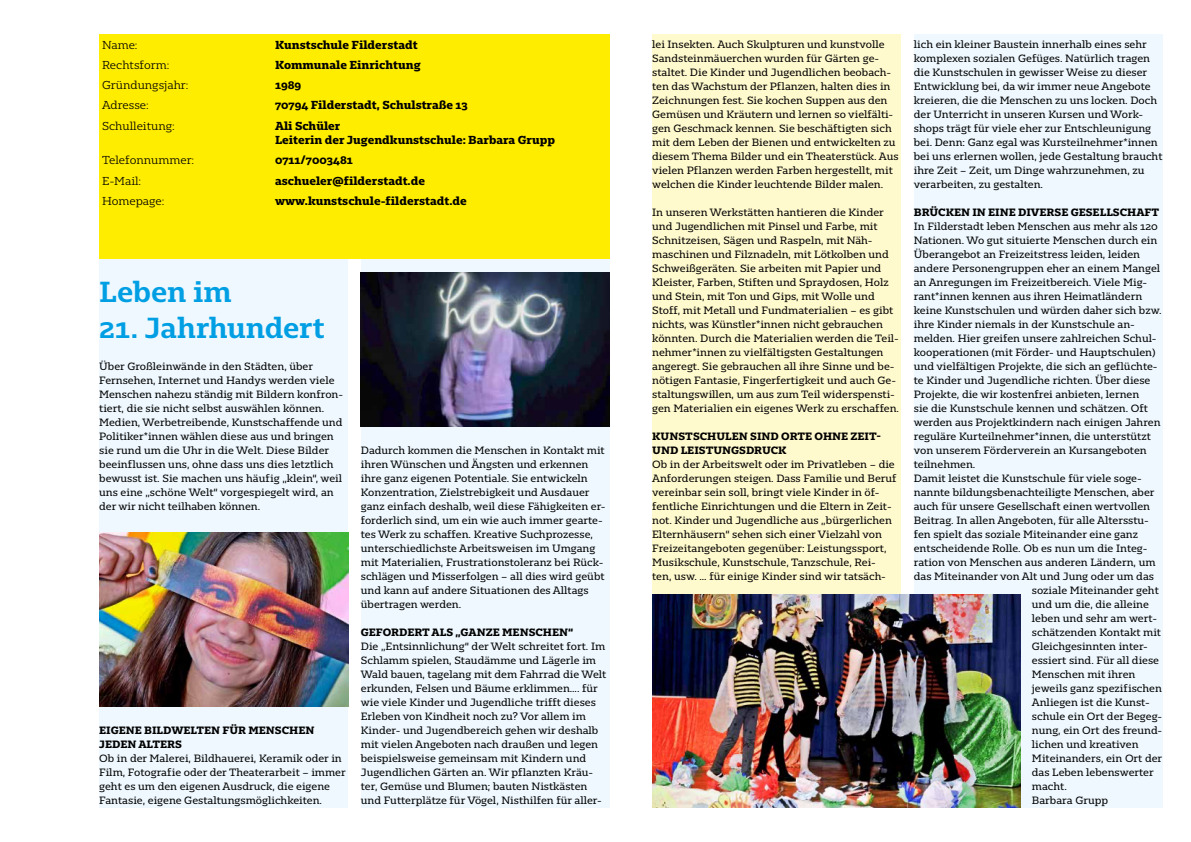
<style>
.page{position:relative;width:1191px;height:842px;background:#fff}
.page>*{position:absolute;margin:0;border:0;box-sizing:border-box;transform-origin:0 0}
.t1{font:700 30px "Majora Pro";letter-spacing:-.005em;color:#009fe3}
.t2{font:800 12px/14.4px "Majora Pro";color:#000}
.t3{font:300 12px "Majora Pro";color:#000}
.t4{font:11px/14px "Majora Pro";color:#000}
.t5{font:800 11px/14px "Majora Pro";color:#000}
</style>
<div class="page">
<div style="left:99px;top:34px;width:249px;height:774px;background:#eef8fe"></div>
<div style="left:361px;top:34px;width:248px;height:774px;background:#eef8fe"></div>
<div style="left:913px;top:34px;width:249px;height:774px;background:#eef8fe"></div>
<div style="left:652px;top:34px;width:249px;height:774px;background:#ffface"></div>
<div style="left:99px;top:34px;width:510px;height:224px;background:#ffed00"></div>
<img style="left:361px;top:272px;width:248px;height:154px">
<img style="left:652px;top:594px;width:368px;height:214px">
<img style="left:99px;top:533px;width:249px;height:173px">
<p class="t3" style="left:102px;top:35px;width:37px">Name:</p>
<p class="t2" style="left:275px;top:36px;width:144px">Kunstschule Filderstadt</p>
<p class="t3" style="left:102px;top:55px;width:69px">Rechtsform:</p>
<p class="t2" style="left:275px;top:56px;width:147px">Kommunale Einrichtung</p>
<p class="t3" style="left:102px;top:76px;width:88px">Gründungsjahr:</p>
<p class="t2" style="left:275px;top:76px;width:28px">1989</p>
<p class="t3" style="left:102px;top:96px;width:48px">Adresse:</p>
<p class="t2" style="left:275px;top:97px;width:194px">70794 Filderstadt, Schulstraße 13</p>
<p class="t3" style="left:102px;top:116px;width:74px">Schulleitung:</p>
<p class="t2" style="left:275px;top:117px;width:281px">Ali Schüler<br>Leiterin der Jugendkunstschule: Barbara Grupp</p>
<p class="t3" style="left:102px;top:151px;width:94px">Telefonnummer:</p>
<p class="t2" style="left:275px;top:152px;width:79px">0711/7003481</p>
<p class="t3" style="left:102px;top:171px;width:41px">E-Mail:</p>
<p class="t2" style="left:275px;top:172px;width:151px">aschueler@filderstadt.de</p>
<p class="t3" style="left:102px;top:191px;width:64px">Homepage:</p>
<p class="t2" style="left:275px;top:192px;width:193px">www.kunstschule-filderstadt.de</p>
<h1 class="t1" style="left:99px;top:267px;width:134px">Leben im</h1>
<h1 class="t1" style="left:99px;top:303px;width:227px">21. Jahrhundert</h1>
<p class="t4" style="left:99px;top:358px;width:245px">Über Großleinwände in den Städten, über Fernsehen, Internet und Handys werden viele Menschen nahezu ständig mit Bildern konfron&shy;tiert, die sie nicht selbst auswählen können.<br>Medien, Werbetreibende, Kunstschaffende und Politiker*innen wählen diese aus und bringen sie rund um die Uhr in die Welt. Diese Bilder beeinflussen uns, ohne dass uns dies letztlich bewusst ist. Sie machen uns häufig „klein“, weil uns eine „schöne Welt“ vorgespiegelt wird, an der wir nicht teilhaben können.</p>
<p class="t5" style="left:99px;top:722px;width:217px">EIGENE BILDWELTEN FÜR MENSCHEN<br>JEDEN ALTERS</p>
<p class="t4" style="left:99px;top:750px;width:248px">Ob in der Malerei, Bildhauerei, Keramik oder in Film, Fotografie oder der Theaterarbeit – immer geht es um den eigenen Ausdruck, die eigene Fantasie, eigene Gestaltungsmöglichkeiten.</p>
<p class="t4" style="left:361px;top:442px;width:246px">Dadurch kommen die Menschen in Kontakt mit ihren Wünschen und Ängsten und erkennen ihre ganz eigenen Potentiale. Sie entwickeln Konzentration, Zielstrebigkeit und Ausdauer ganz einfach deshalb, weil diese Fähigkeiten er&shy;forderlich sind, um ein wie auch immer gearte&shy;tes Werk zu schaffen. Kreative Suchprozesse, unterschiedlichste Arbeitsweisen im Umgang mit Materialien, Frustrationstoleranz bei Rück&shy;schlägen und Misserfolgen – all dies wird geübt und kann auf andere Situationen des Alltags übertragen werden.</p>
<p class="t5" style="left:361px;top:624px;width:214px">GEFORDERT ALS „GANZE MENSCHEN“</p>
<p class="t4" style="left:361px;top:638px;width:247px">Die „Entsinnlichung“ der Welt schreitet fort. Im Schlamm spielen, Staudämme und Lägerle im Wald bauen, tagelang mit dem Fahrrad die Welt erkunden, Felsen und Bäume erklimmen…. für wie viele Kinder und Jugendliche trifft dieses Erleben von Kindheit noch zu? Vor allem im Kinder- und Jugendbereich gehen wir deshalb mit vielen Angeboten nach draußen und legen beispielsweise gemeinsam mit Kindern und Jugendlichen Gärten an. Wir pflanzten Kräu&shy;ter, Gemüse und Blumen; bauten Nistkästen und Futterplätze für Vögel, Nisthilfen für aller-</p>
<p class="t4" style="left:652px;top:36px;width:248px">lei Insekten. Auch Skulpturen und kunstvolle Sandsteinmäuerchen wurden für Gärten ge&shy;staltet. Die Kinder und Jugendlichen beobach&shy;ten das Wachstum der Pflanzen, halten dies in Zeichnungen fest. Sie kochen Suppen aus den Gemüsen und Kräutern und lernen so vielfälti&shy;gen Geschmack kennen. Sie beschäftigten sich mit dem Leben der Bienen und entwickelten zu diesem Thema Bilder und ein Theaterstück. Aus vielen Pflanzen werden Farben hergestellt, mit welchen die Kinder leuchtende Bilder malen.</p>
<p class="t4" style="left:652px;top:204px;width:248px">In unseren Werkstätten hantieren die Kinder und Jugendlichen mit Pinsel und Farbe, mit Schnitzeisen, Sägen und Raspeln, mit Näh&shy;maschinen und Filznadeln, mit Lötkolben und Schweißgeräten. Sie arbeiten mit Papier und Kleister, Farben, Stiften und Spraydosen, Holz und Stein, mit Ton und Gips, mit Wolle und Stoff, mit Metall und Fundmaterialien – es gibt nichts, was Künstler*innen nicht gebrauchen könnten. Durch die Materialien werden die Teil&shy;nehmer*innen zu vielfältigsten Gestaltungen angeregt. Sie gebrauchen all ihre Sinne und be&shy;nötigen Fantasie, Fingerfertigkeit und auch Ge&shy;staltungswillen, um aus zum Teil widerspensti&shy;gen Materialien ein eigenes Werk zu erschaffen.</p>
<p class="t5" style="left:652px;top:428px;width:230px">KUNSTSCHULEN SIND ORTE OHNE ZEIT-<br>UND LEISTUNGSDRUCK</p>
<p class="t4" style="left:652px;top:456px;width:246px">Ob in der Arbeitswelt oder im Privatleben – die Anforderungen steigen. Dass Familie und Beruf vereinbar sein soll, bringt viele Kinder in öf&shy;fentliche Einrichtungen und die Eltern in Zeit&shy;not. Kinder und Jugendliche aus „bürgerlichen Elternhäusern“ sehen sich einer Vielzahl von Freizeitangeboten gegenüber: Leistungssport, Musikschule, Kunstschule, Tanzschule, Rei&shy;ten, usw. … für einige Kinder sind wir tatsäch-</p>
<p class="t4" style="left:913px;top:36px;width:250px">lich ein kleiner Baustein innerhalb eines sehr komplexen sozialen Gefüges. Natürlich tragen die Kunstschulen in gewisser Weise zu dieser Entwicklung bei, da wir immer neue Angebote kreieren, die die Menschen zu uns locken. Doch der Unterricht in unseren Kursen und Work&shy;shops trägt für viele eher zur Entschleunigung bei. Denn: Ganz egal was Kursteilnehmer*innen bei uns erlernen wollen, jede Gestaltung braucht ihre Zeit – Zeit, um Dinge wahrzunehmen, zu verarbeiten, zu gestalten.</p>
<p class="t5" style="left:913px;top:204px;width:247px">BRÜCKEN IN EINE DIVERSE GESELLSCHAFT</p>
<p class="t4" style="left:913px;top:218px;width:246px">In Filderstadt leben Menschen aus mehr als 120</p>
<p class="t4" style="left:913px;top:232px;width:245px">Nationen. Wo gut situierte Menschen durch ein</p>
<p class="t4" style="left:913px;top:246px;width:228px">Überangebot an Freizeitstress leiden, leiden</p>
<p class="t4" style="left:913px;top:260px;width:248px">andere Personengruppen eher an einem Mangel</p>
<p class="t4" style="left:913px;top:274px;width:235px">an Anregungen im Freizeitbereich. Viele Mig-</p>
<p class="t4" style="left:913px;top:288px;width:230px">rant*innen kennen aus ihren Heimatländern</p>
<p class="t4" style="left:913px;top:302px;width:249px">keine Kunstschulen und würden daher sich bzw.</p>
<p class="t4" style="left:913px;top:316px;width:223px">ihre Kinder niemals in der Kunstschule an-</p>
<p class="t4" style="left:913px;top:330px;width:244px">melden. Hier greifen unsere zahlreichen Schul-</p>
<p class="t4" style="left:913px;top:344px;width:243px">kooperationen (mit Förder- und Hauptschulen)</p>
<p class="t4" style="left:913px;top:358px;width:245px">und vielfältigen Projekte, die sich an geflüchte-</p>
<p class="t4" style="left:913px;top:372px;width:238px">te Kinder und Jugendliche richten. Über diese</p>
<p class="t4" style="left:913px;top:386px;width:227px">Projekte, die wir kostenfrei anbieten, lernen</p>
<p class="t4" style="left:913px;top:400px;width:236px">sie die Kunstschule kennen und schätzen. Oft</p>
<p class="t4" style="left:913px;top:414px;width:248px">werden aus Projektkindern nach einigen Jahren</p>
<p class="t4" style="left:913px;top:428px;width:239px">reguläre Kurteilnehmer*innen, die unterstützt</p>
<p class="t4" style="left:913px;top:442px;width:234px">von unserem Förderverein an Kursangeboten</p>
<p class="t4" style="left:913px;top:456px;width:63px">teilnehmen.</p>
<p class="t4" style="left:913px;top:470px;width:229px">Damit leistet die Kunstschule für viele soge-</p>
<p class="t4" style="left:913px;top:484px;width:242px">nannte bildungsbenachteiligte Menschen, aber</p>
<p class="t4" style="left:913px;top:498px;width:238px">auch für unsere Gesellschaft einen wertvollen</p>
<p class="t4" style="left:913px;top:512px;width:237px">Beitrag. In allen Angeboten, für alle Altersstu-</p>
<p class="t4" style="left:913px;top:526px;width:226px">fen spielt das soziale Miteinander eine ganz</p>
<p class="t4" style="left:913px;top:540px;width:235px">entscheidende Rolle. Ob es nun um die Integ-</p>
<p class="t4" style="left:913px;top:554px;width:243px">ration von Menschen aus anderen Ländern, um</p>
<p class="t4" style="left:913px;top:568px;width:242px">das Miteinander von Alt und Jung oder um das</p>
<p class="t4" style="left:1032px;top:582px;width:128px">soziale Miteinander geht</p>
<p class="t4" style="left:1032px;top:596px;width:118px">und um die, die alleine</p>
<p class="t4" style="left:1032px;top:610px;width:127px">leben und sehr am wert-</p>
<p class="t4" style="left:1032px;top:624px;width:131px">schätzenden Kontakt mit</p>
<p class="t4" style="left:1032px;top:638px;width:117px">Gleichgesinnten inter-</p>
<p class="t4" style="left:1032px;top:652px;width:129px">essiert sind. Für all diese</p>
<p class="t4" style="left:1032px;top:666px;width:105px">Menschen mit ihren</p>
<p class="t4" style="left:1032px;top:680px;width:131px">jeweils ganz spezifischen</p>
<p class="t4" style="left:1032px;top:694px;width:120px">Anliegen ist die Kunst-</p>
<p class="t4" style="left:1032px;top:708px;width:132px">schule ein Ort der Begeg-</p>
<p class="t4" style="left:1032px;top:722px;width:132px">nung, ein Ort des freund-</p>
<p class="t4" style="left:1032px;top:736px;width:108px">lichen und kreativen</p>
<p class="t4" style="left:1032px;top:750px;width:132px">Miteinanders, ein Ort der</p>
<p class="t4" style="left:1032px;top:764px;width:123px">das Leben lebenswerter</p>
<p class="t4" style="left:1032px;top:778px;width:36px">macht.</p>
<p class="t4" style="left:1032px;top:792px;width:78px">Barbara Grupp</p>
</div>
